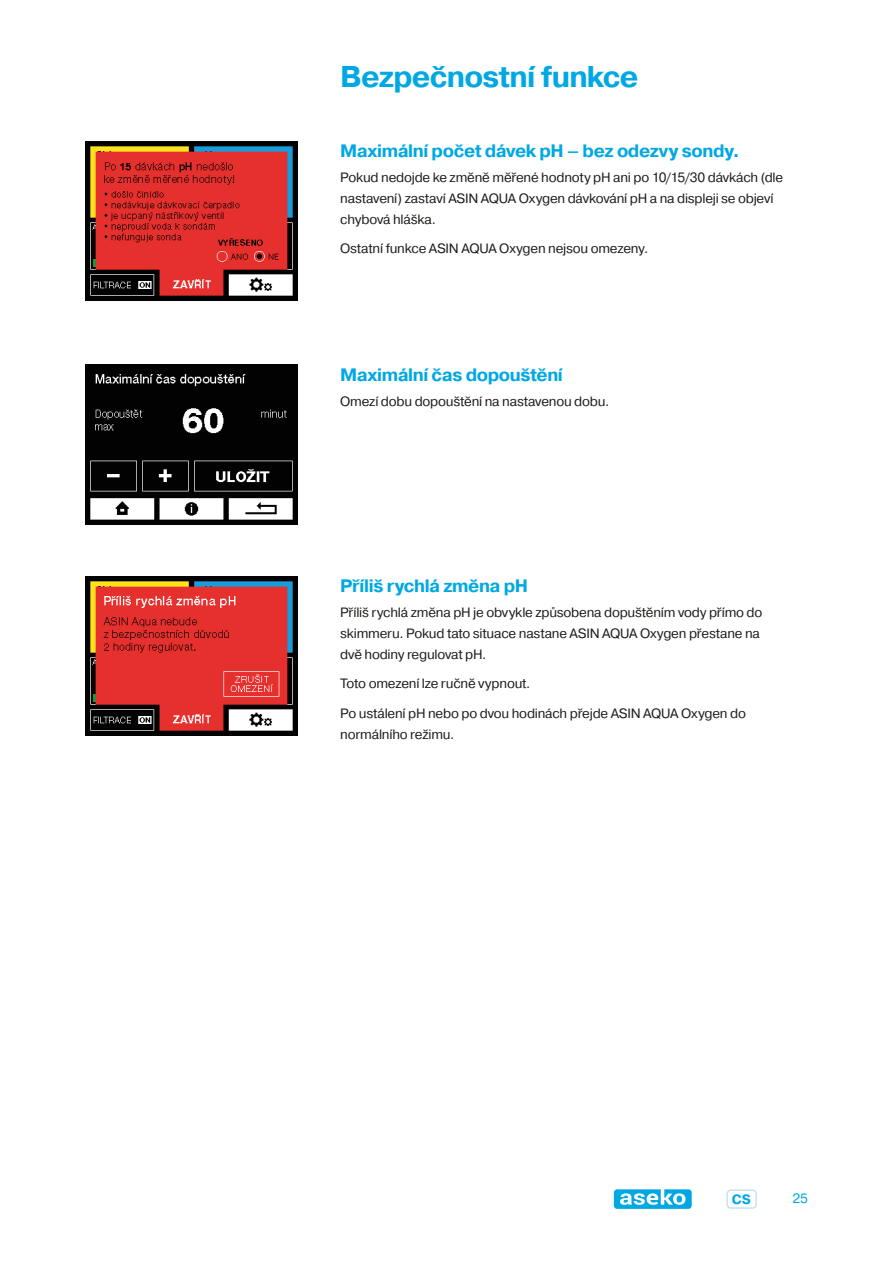
<style>
.page{position:relative;width:893px;height:1263px;background:#fff}
.page>*{position:absolute;margin:0;border:0;box-sizing:border-box;transform-origin:0 0}
.Nadpis_1{font:700 30px "Pragmatica";letter-spacing:-.03em;color:#00a8e3}
.Nadpis_2{font:700 18px "Pragmatica";letter-spacing:-.025em;color:#00a8e3}
.t1{font:13.5px/21px "Pragmatica";letter-spacing:-.015em;color:#1d1d1b}
.t2{font:700 13.5px "Pragmatica";color:#00a8e3}
.t3{font:13.5px "Pragmatica";color:#00a8e3}
</style>
<div class="page">
<div style="left:726px;top:1189px;width:31px;height:20px;border:2px solid #c7e2f4;border-radius:4px"></div>
<svg style="left:614px;top:1189px;width:78px;height:20px"></svg>
<img style="left:85px;top:141px;width:213px;height:160px">
<img style="left:85px;top:365px;width:213px;height:159px">
<img style="left:85px;top:576px;width:213px;height:160px">
<p class="Nadpis_1" style="left:340px;top:58px;width:300px">Bezpečnostní funkce</p>
<p class="Nadpis_2" style="left:340px;top:139px;width:401px">Maximální počet dávek pH – bez odezvy sondy.</p>
<p class="t1" style="left:340px;top:167px;width:444px">Pokud nedojde ke změně měřené hodnoty pH ani po 10/15/30 dávkách (dle nastavení) zastaví ASIN AQUA Oxygen dávkování pH a na displeji se objeví chybová hláška.</p>
<p class="t1" style="left:340px;top:238px;width:310px">Ostatní funkce ASIN AQUA Oxygen nejsou omezeny.</p>
<p class="Nadpis_2" style="left:340px;top:363px;width:224px">Maximální čas dopouštění</p>
<p class="t1" style="left:340px;top:392px;width:270px">Omezí dobu dopouštění na nastavenou dobu.</p>
<p class="Nadpis_2" style="left:340px;top:574px;width:189px">Příliš rychlá změna pH</p>
<p class="t1" style="left:340px;top:602px;width:424px">Příliš rychlá změna pH je obvykle způsobena dopuštěním vody přímo do skimmeru. Pokud tato situace nastane ASIN AQUA Oxygen přestane na dvě hodiny regulovat pH.</p>
<p class="t1" style="left:340px;top:674px;width:192px">Toto omezení lze ručně vypnout.</p>
<p class="t1" style="left:340px;top:703px;width:407px">Po ustálení pH nebo po dvou hodinách přejde ASIN AQUA Oxygen do normálního režimu.</p>
<p class="t2" style="left:732px;top:1190px;width:20px">CS</p>
<p class="t3" style="left:793px;top:1190px;width:17px">25</p>
</div>
